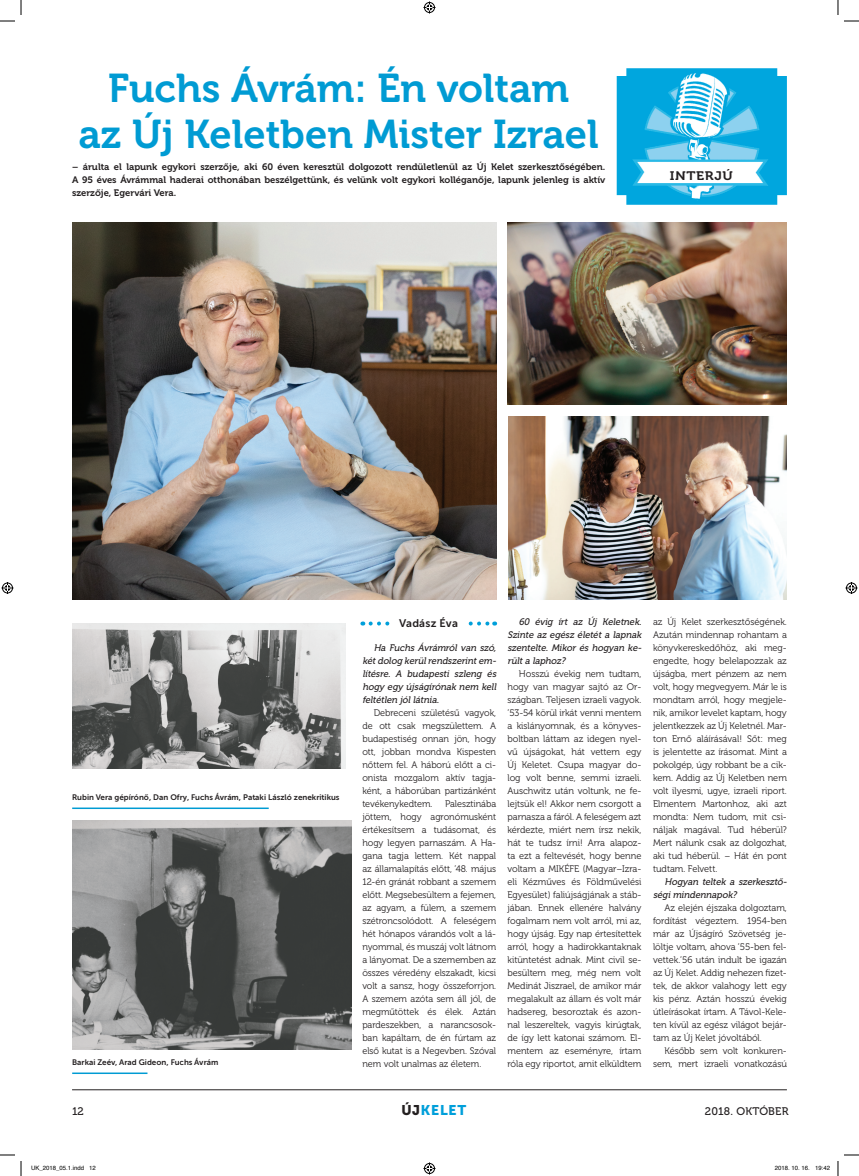
<style>
.page{position:relative;width:859px;height:1176px;background:#fff}
.page>*{position:absolute;margin:0;border:0;box-sizing:border-box;transform-origin:0 0}
.t1{font:40px/46px "Museo 700";color:#009bd3;text-align:center}
.t2{font:14px "Museo Sans Cyrl 900";letter-spacing:.06em;color:#009fda}
.t3{font:12.3px "Museo 700";color:#231f20;scale:1.14 1}
.t4{font:11px "Museo 500";letter-spacing:.02em;color:#231f20}
.t5{font:11px "Museo Sans Cyrl 700";letter-spacing:.02em;color:#231f20}
.t6{font:9.5px/13px "Museo 300";letter-spacing:-.005em;color:#231f20;text-align:justify}
.t7{font:9.5px/13px "Museo 300";letter-spacing:-.005em;color:#231f20;text-align:justify;scale:.96 1}
.t8{font:italic 9.5px/13px "Museo 500";color:#231f20;text-align:justify}
.t9{font:9.4px/13px "Museo 700";color:#231f20;text-align:justify}
.t10{font:8px "Museo Sans Cyrl 700";color:#231f20}
.t11{font:6px "Helvetica";color:#000}
.s1{color:#231f20}
</style>
<div class="page">
<hr style="left:72px;top:1089px;width:714px;height:1px;background:#231f20">
<svg style="left:370px;top:621px;width:125px;height:4px"></svg>
<div style="left:391px;top:616px;width:74px;height:13px;background:#fff"></div>
<img style="left:508px;top:416px;width:278px;height:183px">
<img style="left:72px;top:222px;width:424px;height:377px">
<img style="left:616px;top:68px;width:170px;height:137px">
<img style="left:507px;top:222px;width:279px;height:182px">
<img style="left:72px;top:820px;width:279px;height:229px">
<img style="left:72px;top:624px;width:273px;height:144px">
<hr style="left:72px;top:1072px;width:75px;height:2px;background:#009bd3">
<hr style="left:72px;top:807px;width:197px;height:2px;background:#009bd3">
<svg style="left:0;top:0;width:22px;height:22px"></svg>
<svg style="left:0;top:1154px;width:22px;height:22px"></svg>
<svg style="left:837px;top:0;width:21px;height:22px"></svg>
<svg style="left:837px;top:1154px;width:21px;height:22px"></svg>
<svg style="left:423px;top:2px;width:12px;height:12px"></svg>
<svg style="left:423px;top:1162px;width:12px;height:12px"></svg>
<svg style="left:2px;top:582px;width:12px;height:12px"></svg>
<svg style="left:845px;top:582px;width:12px;height:12px"></svg>
<h1 class="t1" style="left:79px;top:66px;width:521px">Fuchs Ávrám: Én voltam<br>az Új Keletben Mister Izrael</h1>
<p class="t9" style="left:72px;top:161px;width:534px">– árulta el lapunk egykori szerzője, aki 60 éven keresztül dolgozott rendületlenül az Új Kelet szerkesztőségében.<br>A 95 éves Ávrámmal haderai otthonában beszélgettünk, és velünk volt egykori kolléganője, lapunk jelenleg is aktív szerzője, Egervári Vera.</p>
<p class="t3" style="left:669px;top:169px;width:15px">INTER</p>
<p class="t3" style="left:714px;top:169px;width:18px">JÚ</p>
<p class="t5" style="left:399px;top:617px;width:60px">Vadász Éva</p>
<p class="t8" style="left:362px;top:642px;width:137px;text-indent:11px">Ha Fuchs Ávrámról van szó, kétdolog kerülrendszerintem&shy;lítésre. A budapesti szleng és hogy egy új ságírónak nem kell feltétlen j óllátnia.</p>
<p class="t7" style="left:362px;top:707px;width:141px;text-indent:11px">Debreceni születésű vagyok, de ott csak megszülettem. A budapestiség onnan jön, hogy ott, jobban mondva Kispesten nőttem fel. A háború előtt a ci&shy;onista mozgalom aktív tagja&shy;ként, a háborúban partizánként tevékenykedtem.</p>
<p class="t8" style="left:507px;top:616px;width:137px;text-indent:11px">60 évig írt az Új Keletnek.<br>Szinte az egész életét a lapnak szentelte. Mikor és hogyan ke&shy;rülta laphoz?</p>
<p class="t6" style="left:507px;top:668px;width:135px;text-indent:11px">Hosszú évekig nem tudtam, hogy van magyar sajtó az Or&shy;szágban. Teljesen izraeli vagyok. ’53-54 körül irkát venni mentem a kislányomnak, és a könyves&shy;boltban láttam az idegen nyel&shy;vű újságokat, hát vettem egy Új Keletet. Csupa magyar do&shy;log volt benne, semmi izraeli.<br>Auschwitz után voltunk, ne fe&shy;lejtsük el! Akkor nem csorgott a parnasza a fáról. A feleségem azt kérdezte, miért nem írsz nekik, hát te tudsz írni! Arra alapoz&shy;ta ezt a feltevését, hogy benne voltam a MIKÉFE (Magyar–Izra&shy;eli Kézműves és Földművelési Egyesület) faliújságjának a stáb&shy;jában. Ennek ellenére halvány fogalmam nem volt arról, mi az, hogy újság. Egy nap értesítettek arról, hogy a hadirokkantaknak kitüntetést adnak. Mint civil se&shy;besültem meg, még nem volt Medinát Jiszrael, de amikor már megalakult az állam és volt már hadsereg, besoroztak és azon&shy;nal leszereltek, vagyis kirúgtak, de így lett katonai számom. El&shy;mentem az eseményre, írtam róla egy riportot, amit elküldtem</p>
<p class="t6" style="left:653px;top:616px;width:135px">az Új Kelet szerkesztőségének.<br>Azután mindennap rohantam a könyvkereskedőhöz, aki meg&shy;engedte, hogy belelapozzak az újságba, mert pénzem az nem volt, hogy megvegyem. Már le is mondtam arról, hogy megjele&shy;nik, amikor levelet kaptam, hogy jelentkezzek az Új Keletnél. Mar&shy;ton Ernő aláírásával! Sőt: meg is jelentette az írásomat. Mint a pokolgép, úgy robbant be a cik&shy;kem. Addig az Új Keletben nem volt ilyesmi, ugye, izraeli riport.<br>Elmentem Martonhoz, aki azt mondta: Nem tudom, mit csi&shy;náljak magával. Tud héberül?<br>Mert nálunk csak az dolgozhat, aki tud héberül. – Hát én pont tudtam. Felvett.</p>
<p class="t8" style="left:653px;top:876px;width:137px;text-indent:11px">Hogyan teltek a szerkesztő&shy;ségimindennapok?</p>
<p class="t6" style="left:653px;top:902px;width:135px;text-indent:11px">Az elején éjszaka dolgoztam, fordítást végeztem. 1954-ben már az Újságíró Szövetség je&shy;löltje voltam, ahova ’55-ben fel&shy;vettek.’56 után indult be igazán az Új Kelet. Addig nehezen fizet&shy;tek, de akkor valahogy lett egy kis pénz. Aztán hosszú évekig útleírásokat írtam. A Távol-Kele&shy;ten kívül az egész világot bejár&shy;tam az Új Kelet jóvoltából.</p>
<p class="t6" style="left:664px;top:1045px;width:124px">Később sem volt konkuren-</p>
<p class="t10" style="left:72px;top:793px;width:269px">Rubin Vera gépírónő, Dan Ofry, Fuchs Ávrám, Pataki László zenekritikus</p>
<p class="t7" style="left:362px;top:798px;width:141px;text-indent:83px">Palesztinába jöttem, hogy agronómusként értékesítsem a tudásomat, és hogy legyen parnaszám. A Ha&shy;gana tagja lettem. Két nappal az államalapítás előtt, ’48. május 12-én gránát robbant a szemem előtt. Megsebesültem a fejemen, az agyam, a fülem, a szemem szétroncsolódott. A feleségem hét hónapos várandós volt a lá&shy;nyommal, és muszáj volt látnom a lányomat. De a szememben az összes véredény elszakadt, kicsi volt a sansz, hogy összeforrjon.<br>A szemem azóta sem áll jól, de megműtöttek és élek. Aztán pardeszekben, a narancsosok&shy;ban kapáltam, de én fúrtam az első kutat is a Negevben. Szóval nem volt unalmas az életem.</p>
<p class="t10" style="left:72px;top:1058px;width:148px">Barkai Zeév, Arad Gideon, Fuchs Ávrám</p>
<p class="t6" style="left:653px;top:1058px;width:135px">sem, mert izraeli vonatkozású</p>
<p class="t4" style="left:72px;top:1105px;width:13px">12</p>
<h2 class="t2" style="left:401px;top:1102px;width:66px"><span class="s1">Új</span>Kelet</h2>
<p class="t4" style="left:704px;top:1105px;width:85px">2018. OKTÓBER</p>
<p class="t11" style="left:31px;top:1163px;width:66px">UK_2018_05.1.indd 12</p>
<p class="t11" style="left:774px;top:1163px;width:57px">2018. 10. 16. 19:42</p>
</div>
